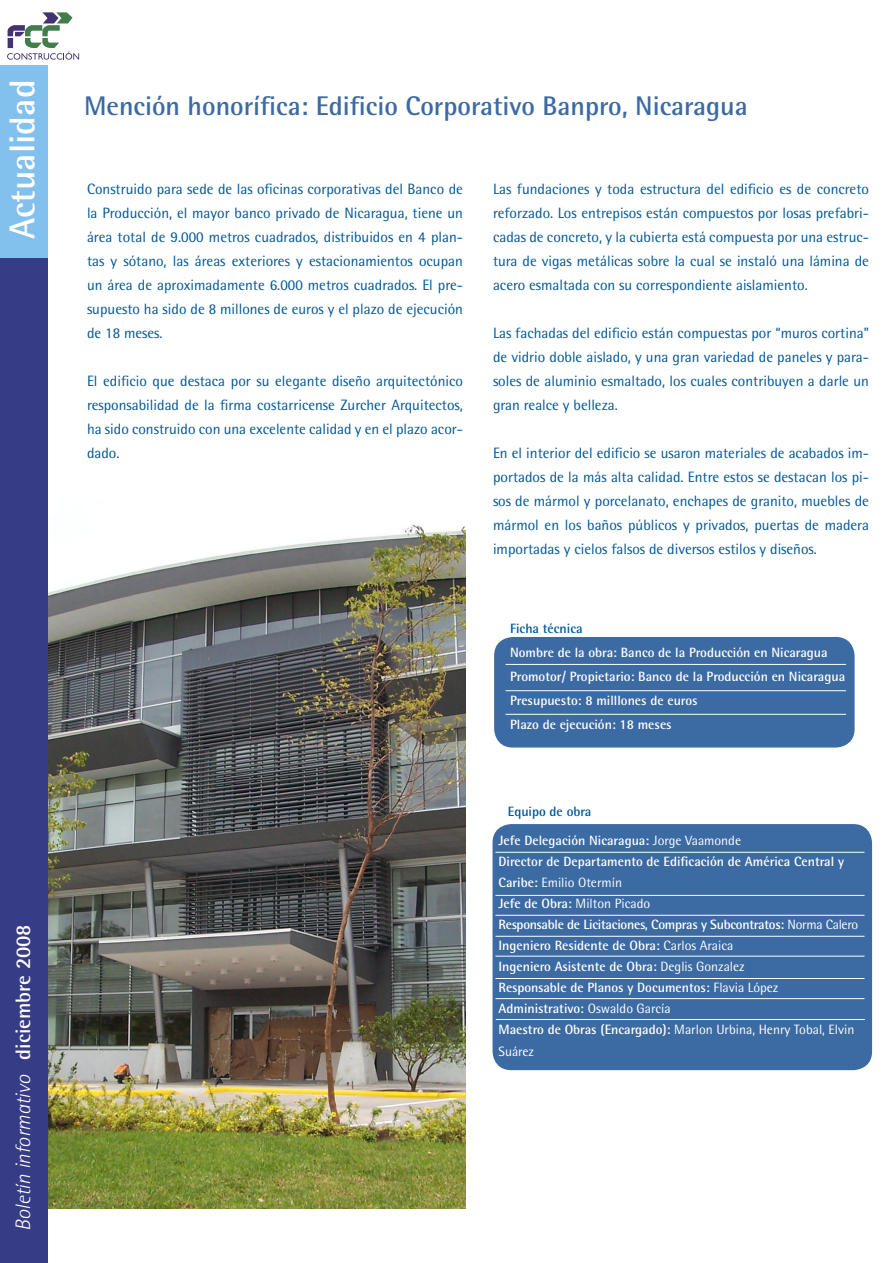
<style>
.page{position:relative;width:893px;height:1263px;background:#fff}
.page>*{position:absolute;margin:0;border:0;box-sizing:border-box;transform-origin:0 0}
.t1{font:700 36px "Rotis Semi Sans";color:#fff}
.t2{font:700 27px "Rotis Semi Sans";color:#3c6aa2}
.t3{font:italic 300 21px "Rotis Semi Sans";letter-spacing:-.005em;color:#fff}
.t4{font:15px/24px "Rotis Semi Sans";color:#005596;text-align:justify}
.t5{font:700 13.5px/21px "Rotis Semi Sans";color:#fff}
.t6{font:13.5px/21px "Rotis Semi Sans";color:#fff}
.t7{font:700 13.5px "Rotis Semi Sans";letter-spacing:-.02em;color:#fff}
.t8{font:700 13.5px "Rotis Semi Sans";color:#005596}
.s1{font-weight:700;font-style:normal}
.s2{font-weight:400}
.s3{font-weight:700}
</style>
<div class="page">
<img style="left:48px;top:525px;width:417px;height:684px">
<div style="left:494px;top:637px;width:361px;height:110px;background:#3c6aa2"></div>
<hr style="left:505px;top:664px;width:341px;height:1px;background:#fff">
<hr style="left:505px;top:690px;width:341px;height:1px;background:#fff">
<hr style="left:505px;top:714px;width:341px;height:1px;background:#fff">
<div style="left:0;top:65px;width:48px;height:197px;background:#82c0ee"></div>
<div style="left:0;top:258px;width:48px;height:1005px;background:#373c87"></div>
<svg style="left:7px;top:12px;width:72px;height:48px"></svg>
<div style="left:492px;top:824px;width:381px;height:245px;background:#3c6aa2"></div>
<hr style="left:495px;top:852px;width:369px;height:1px;background:#fff">
<hr style="left:495px;top:978px;width:369px;height:1px;background:#fff">
<hr style="left:495px;top:915px;width:369px;height:1px;background:#fff">
<hr style="left:495px;top:936px;width:369px;height:1px;background:#fff">
<hr style="left:495px;top:956px;width:369px;height:1px;background:#fff">
<hr style="left:495px;top:998px;width:369px;height:1px;background:#fff">
<hr style="left:496px;top:1019px;width:369px;height:1px;background:#fff">
<hr style="left:495px;top:895px;width:369px;height:1px;background:#fff">
<p class="t1" style="left:0;top:239px;width:161px;rotate:-90deg">Actualidad</p>
<p class="t3" style="left:11px;top:1231px;width:308px;rotate:-90deg">Boletín informativo <span class="s1">diciembre 2008</span></p>
<p class="t2" style="left:84px;top:89px;width:665px">Mención honorífica: Edificio Corporativo Banpro, Nicaragua</p>
<p class="t4" style="left:87px;top:177px;width:378px">Construido para sede de las oficinas corporativas del Banco de la Producción, el mayor banco privado de Nicaragua, tiene un área total de 9.000 metros cuadrados, distribuidos en 4 plan&shy;tas y sótano, las áreas exteriores y estacionamientos ocupan un área de aproximadamente 6.000 metros cuadrados. El pre&shy;supuesto ha sido de 8 millones de euros y el plazo de ejecución de 18 meses.</p>
<p class="t4" style="left:87px;top:369px;width:377px">El edificio que destaca por su elegante diseño arquitectónico responsabilidad de la firma costarricense Zurcher Arquitectos, ha sido construido con una excelente calidad y en el plazo acor&shy;dado.</p>
<p class="t4" style="left:493px;top:177px;width:377px">Las fundaciones y toda estructura del edificio es de concreto reforzado. Los entrepisos están compuestos por losas prefabri&shy;cadas de concreto, y la cubierta está compuesta por una estruc&shy;tura de vigas metálicas sobre la cual se instaló una lámina de acero esmaltada con su correspondiente aislamiento.</p>
<p class="t4" style="left:493px;top:321px;width:378px">Las fachadas del edificio están compuestas por “muros cortina” de vidrio doble aislado, y una gran variedad de paneles y para&shy;soles de aluminio esmaltado, los cuales contribuyen a darle un gran realce y belleza.</p>
<p class="t4" style="left:493px;top:441px;width:377px">En el interior del edificio se usaron materiales de acabados im&shy;portados de la más alta calidad. Entre estos se destacan los pi&shy;sos de mármol y porcelanato, enchapes de granito, muebles de mármol en los baños públicos y privados, puertas de madera importadas y cielos falsos de diversos estilos y diseños.</p>
<p class="t8" style="left:510px;top:620px;width:74px">Ficha técnica</p>
<p class="t5" style="left:510px;top:641px;width:319px">Nombre de la obra: Banco de la Producción en Nicaragua</p>
<p class="t5" style="left:510px;top:665px;width:337px">Promotor/ Propietario: Banco de la Producción en Nicaragua</p>
<p class="t5" style="left:510px;top:689px;width:189px">Presupuesto: 8 milllones de euros</p>
<p class="t5" style="left:510px;top:713px;width:163px">Plazo de ejecución: 18 meses</p>
<p class="t8" style="left:508px;top:803px;width:85px">Equipo de obra</p>
<p class="t5" style="left:498px;top:830px;width:244px">Jefe Delegación Nicaragua: <span class="s2">Jorge Vaamonde</span></p>
<p class="t5" style="left:498px;top:851px;width:347px">Director de Departamento de Edificación de América Central y<br>Caribe: <span class="s2">Emilio Otermín</span></p>
<p class="t6" style="left:498px;top:893px;width:153px"><span class="s3">Jefe de Obra:</span> Milton Picado</p>
<p class="t7" style="left:498px;top:916px;width:361px">Responsable de Licitaciones, Compras y Subcontratos: <span class="s2">Norma Calero</span></p>
<p class="t5" style="left:498px;top:935px;width:236px">Ingeniero Residente de Obra: <span class="s2">Carlos Araica</span></p>
<p class="t5" style="left:498px;top:956px;width:248px">Ingeniero Asistente de Obra: <span class="s2">Deglis Gonzalez</span></p>
<p class="t5" style="left:498px;top:977px;width:281px">Responsable de Planos y Documentos: <span class="s2">Flavia López</span></p>
<p class="t5" style="left:498px;top:998px;width:174px">Administrativo: <span class="s2">Oswaldo García</span></p>
<p class="t6" style="left:498px;top:1019px;width:357px"><span class="s3">Maestro de Obras (Encargado):</span> Marlon Urbina, Henry Tobal, Elvin<br>Suárez</p>
</div>
